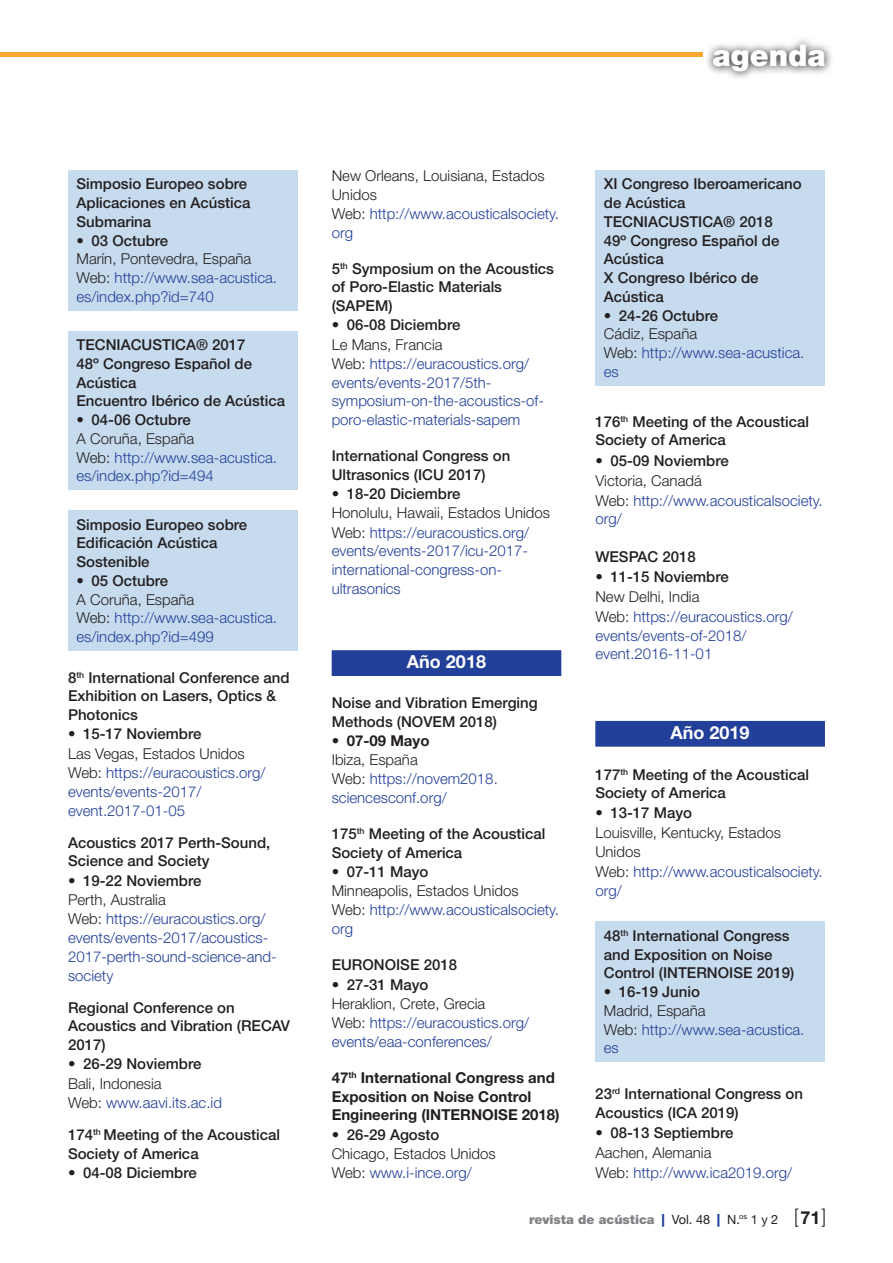
<style>
.page{position:relative;width:893px;height:1263px;background:#fff}
.page>*{position:absolute;margin:0;border:0;box-sizing:border-box;transform-origin:0 0}
.t1{font:900 30px "Helvetica Neue LT Std";color:#fff}
.t2{font:700 18px "Helvetica Neue LT Std";color:#fff}
.t3{font:700 18px "Helvetica Neue LT Std";color:#231f20}
.t4{font:500 15px/18.8px "Helvetica Neue LT Std";color:#231f20}
.t5{font:300 15px/18.9px "Helvetica Neue LT Std";color:#223f99}
.t6{font:300 15px/19.2px "Helvetica Neue LT Std";color:#231f20}
.t7{font:700 15px/18.8px "Helvetica Neue LT Std";color:#231f20}
.t8{font:900 12.75px "Helvetica Neue LT Std";color:#808285}
.s1{color:#231f20}
.s2{color:#223f99}
.s3{font-weight:400;color:#231f20}
.s4{font-weight:300;font-size:19.8px;color:#231f20}
</style>
<div class="page">
<svg style="left:707px;top:39px;width:124px;height:39px"></svg>
<div style="left:0;top:52px;width:702px;height:5px;background:#faa633"></div>
<div style="left:68px;top:170px;width:230px;height:140px;background:#c7dbee"></div>
<div style="left:68px;top:331px;width:230px;height:159px;background:#c7dbee"></div>
<div style="left:68px;top:510px;width:230px;height:141px;background:#c7dbee"></div>
<div style="left:332px;top:650px;width:229px;height:26px;background:#223f99"></div>
<div style="left:595px;top:721px;width:230px;height:26px;background:#223f99"></div>
<div style="left:595px;top:170px;width:230px;height:215px;background:#c7dbee"></div>
<div style="left:595px;top:921px;width:230px;height:141px;background:#c7dbee"></div>
<p class="t4" style="left:77px;top:174px;width:175px">Simposio Europeo sobre<br>Aplicaciones en Acústica<br>Submarina</p>
<p class="t4" style="left:77px;top:231px;width:93px">• 03 Octubre</p>
<p class="t5" style="left:77px;top:249px;width:202px"><span class="s1">Marín, Pontevedra, España<br>Web:</span> http://www.sea-acustica. es/index.php?id=740</p>
<p class="t4" style="left:77px;top:335px;width:210px">TECNIACUSTICA® 2017<br>48º Congreso Español de<br>Acústica<br>Encuentro Ibérico de Acústica</p>
<p class="t4" style="left:77px;top:410px;width:116px">• 04-06 Octubre</p>
<p class="t5" style="left:77px;top:429px;width:202px"><span class="s1">A Coruña, España<br>Web:</span> http://www.sea-acustica. es/index.php?id=494</p>
<p class="t4" style="left:77px;top:515px;width:172px">Simposio Europeo sobre<br>Edificación Acústica<br>Sostenible</p>
<p class="t4" style="left:77px;top:571px;width:93px">• 05 Octubre</p>
<p class="t5" style="left:77px;top:590px;width:202px"><span class="s1">A Coruña, España<br>Web:</span> http://www.sea-acustica. es/index.php?id=499</p>
<p class="t4" style="left:68px;top:668px;width:223px">8<sup>th</sup> International Conference and<br>Exhibition on Lasers, Optics &amp;<br>Photonics</p>
<p class="t4" style="left:68px;top:725px;width:135px">• 15-17 Noviembre</p>
<p class="t5" style="left:68px;top:744px;width:199px"><span class="s1">Las Vegas, Estados Unidos<br>Web:</span> https://euracoustics.org/ events/events-2017/ event.2017-01-05</p>
<p class="t4" style="left:68px;top:833px;width:204px">Acoustics 2017 Perth-Sound,<br>Science and Society</p>
<p class="t4" style="left:68px;top:871px;width:135px">• 19-22 Noviembre</p>
<p class="t5" style="left:68px;top:890px;width:210px"><span class="s1">Perth, Australia<br>Web:</span> https://euracoustics.org/ events/events-2017/acoustics-<br>2017-perth-sound-science-and&shy;society</p>
<p class="t4" style="left:68px;top:998px;width:224px">Regional Conference on<br>Acoustics and Vibration (RECAV<br>2017)</p>
<p class="t4" style="left:68px;top:1054px;width:135px">• 26-29 Noviembre</p>
<p class="t6" style="left:68px;top:1073px;width:155px">Bali, Indonesia<br>Web: <span class="s2">www.aavi.its.ac.id</span></p>
<p class="t4" style="left:68px;top:1125px;width:214px">174<sup>th</sup> Meeting of the Acoustical<br>Society of America</p>
<p class="t4" style="left:68px;top:1163px;width:130px">• 04-08 Diciembre</p>
<h1 class="t1" style="left:713px;top:37px;width:115px">agenda</h1>
<p class="t6" style="left:332px;top:166px;width:229px">New Orleans, Louisiana, Estados<br>Unidos<br>Web: <span class="s2">http://www.acousticalsociety. org</span></p>
<p class="t4" style="left:332px;top:259px;width:224px">5<sup>th</sup> Symposium on the Acoustics of Poro-Elastic Materials (SAPEM)</p>
<p class="t4" style="left:332px;top:315px;width:130px">• 06-08 Diciembre</p>
<p class="t5" style="left:332px;top:334px;width:214px"><span class="s1">Le Mans, Francia<br>Web:</span> https://euracoustics.org/ events/events-2017/5th&shy;symposium-on-the-acoustics-of&shy;poro-elastic-materials-sapem</p>
<p class="t4" style="left:332px;top:446px;width:180px">International Congress on<br>Ultrasonics (ICU 2017)</p>
<p class="t4" style="left:332px;top:484px;width:130px">• 18-20 Diciembre</p>
<p class="t5" style="left:332px;top:503px;width:220px"><span class="s1">Honolulu, Hawaii, Estados Unidos<br>Web:</span> https://euracoustics.org/ events/events-2017/icu-2017- international-congress-on&shy;ultrasonics</p>
<p class="t2" style="left:407px;top:651px;width:81px">Año 2018</p>
<p class="t4" style="left:332px;top:693px;width:208px">Noise and Vibration Emerging<br>Methods (NOVEM 2018)</p>
<p class="t7" style="left:332px;top:731px;width:99px">• 07-09 Mayo</p>
<p class="t5" style="left:332px;top:750px;width:168px"><span class="s1">Ibiza, España<br>Web:</span> https://novem2018. sciencesconf.org/</p>
<p class="t4" style="left:332px;top:824px;width:215px">175<sup>th</sup> Meeting of the Acoustical<br>Society of America</p>
<p class="t4" style="left:332px;top:862px;width:98px">• 07-11 Mayo</p>
<p class="t5" style="left:332px;top:881px;width:229px"><span class="s1">Minneapolis, Estados Unidos<br>Web:</span> http://www.acousticalsociety. org</p>
<p class="t4" style="left:332px;top:955px;width:127px">EURONOISE 2018</p>
<p class="t4" style="left:332px;top:975px;width:98px">• 27-31 Mayo</p>
<p class="t5" style="left:332px;top:994px;width:199px"><span class="s1">Heraklion, Crete, Grecia<br>Web:</span> https://euracoustics.org/ events/eaa-conferences/</p>
<p class="t7" style="left:332px;top:1068px;width:230px">47<sup>th</sup> International Congress and<br>Exposition on Noise Control<br>Engineering (INTERNOISE 2018)</p>
<p class="t4" style="left:332px;top:1125px;width:109px">• 26-29 Agosto</p>
<p class="t6" style="left:332px;top:1143px;width:165px">Chicago, Estados Unidos<br>Web: <span class="s2">www.i-ince.org/</span></p>
<p class="t4" style="left:604px;top:174px;width:199px">XI Congreso Iberoamericano de Acústica<br>TECNIACUSTICA® 2018<br>49º Congreso Español de<br>Acústica<br>X Congreso Ibérico de<br>Acústica</p>
<p class="t4" style="left:604px;top:306px;width:116px">• 24-26 Octubre</p>
<p class="t5" style="left:604px;top:324px;width:202px"><span class="s1">Cádiz, España<br>Web:</span> http://www.sea-acustica. es</p>
<p class="t4" style="left:595px;top:412px;width:215px">176<sup>th</sup> Meeting of the Acoustical<br>Society of America</p>
<p class="t4" style="left:595px;top:451px;width:135px">• 05-09 Noviembre</p>
<p class="t5" style="left:595px;top:470px;width:229px;line-height:19.4px"><span class="s1">Victoria, Canadá<br>Web:</span> http://www.acousticalsociety. org/</p>
<p class="t4" style="left:595px;top:547px;width:102px">WESPAC 2018</p>
<p class="t4" style="left:595px;top:567px;width:135px">• 11-15 Noviembre</p>
<p class="t5" style="left:595px;top:586px;width:199px"><span class="s1">New Delhi, India<br>Web:</span> https://euracoustics.org/ events/events-of-2018/ event.2016-11-01</p>
<p class="t2" style="left:671px;top:722px;width:81px">Año 2019</p>
<p class="t4" style="left:595px;top:765px;width:215px">177<sup>th</sup> Meeting of the Acoustical<br>Society of America</p>
<p class="t4" style="left:595px;top:803px;width:98px">• 13-17 Mayo</p>
<p class="t6" style="left:595px;top:823px;width:229px">Louisville, Kentucky, Estados<br>Unidos<br>Web: <span class="s2">http://www.acousticalsociety. org/</span></p>
<p class="t4" style="left:604px;top:926px;width:192px">48<sup>th</sup> International Congress and Exposition on Noise<br>Control (INTERNOISE 2019)</p>
<p class="t4" style="left:604px;top:982px;width:98px">• 16-19 Junio</p>
<p class="t5" style="left:604px;top:1001px;width:202px"><span class="s1">Madrid, España<br>Web:</span> http://www.sea-acustica. es</p>
<p class="t4" style="left:595px;top:1084px;width:209px">23<sup>rd</sup> International Congress on<br>Acoustics (ICA 2019)</p>
<p class="t4" style="left:595px;top:1123px;width:140px">• 08-13 Septiembre</p>
<p class="t5" style="left:595px;top:1142px;width:198px;line-height:20.1px"><span class="s1">Aachen, Alemania<br>Web:</span> http://www.ica2019.org/</p>
<p class="t8" style="left:529px;top:1212px;width:299px">revista de acústica <span class="s2">|</span> <span class="s3">Vol. 48</span> <span class="s2">|</span> <span class="s3">N.</span><sup>os</sup> <span class="s3">1 y 2</span> <span class="s4">[ ]</span></p>
<p class="t3" style="left:800px;top:1207px;width:22px">71</p>
</div>
